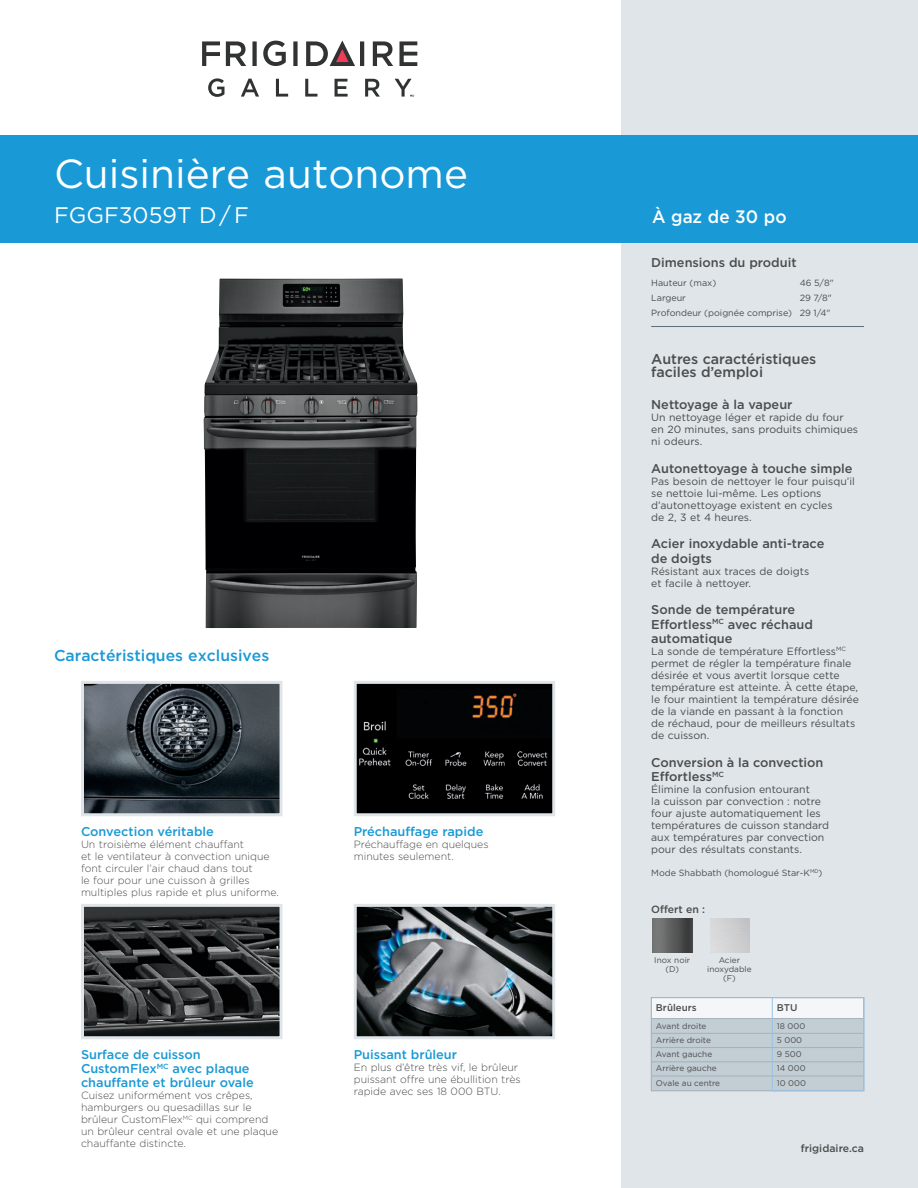
<style>
.page{position:relative;width:918px;height:1188px;background:#fff}
.page>*{position:absolute;margin:0;border:0;box-sizing:border-box;transform-origin:0 0}
.t1{font:40.5px "Gotham";color:#fff}
.t2{font:22.5px "Gotham";color:#fff}
.t3{font:500 18px "Gotham";color:#fff;scale:.95 1}
.t4{font:500 15.75px "Gotham";color:#1999d6}
.t5{font:500 14.25px/13.5px "Gotham";color:#4b4c4d}
.t6{font:500 12.75px/14.2px "Gotham";color:#4b4c4d}
.t7{font:500 12.75px/14.2px "Gotham";color:#1999d6}
.t8{font:10.5px/12px "Gotham";color:#4b4c4d}
.t9{font:300 10.5px/12px "Gotham";color:#4b4c4d}
.t10{font:500 10.5px "Gotham";letter-spacing:.005em;color:#4b4c4d}
.t11{font:500 9.75px "Gotham";color:#4b4c4d}
.t12{font:9px/14.5px "Gotham";color:#4b4c4d;text-align:right}
.t13{font:8.25px/14.2px "Gotham";color:#4b4c4d}
</style>
<div class="page">
<div style="left:621px;top:0;width:297px;height:1188px;background:#dfe5e9"></div>
<div style="left:0;top:135px;width:918px;height:108px;background:#1999d6"></div>
<hr style="left:651px;top:326px;width:213px;height:1px;background:#5b6f7b">
<svg style="left:208px;top:78px;width:17px;height:19px"></svg>
<svg style="left:241px;top:79px;width:18px;height:18px"></svg>
<svg style="left:276px;top:79px;width:12px;height:18px"></svg>
<svg style="left:305px;top:79px;width:12px;height:18px"></svg>
<svg style="left:335px;top:79px;width:13px;height:18px"></svg>
<svg style="left:365px;top:79px;width:15px;height:18px"></svg>
<svg style="left:263px;top:41px;width:23px;height:25px"></svg>
<svg style="left:400px;top:41px;width:17px;height:25px"></svg>
<svg style="left:202px;top:41px;width:18px;height:25px"></svg>
<svg style="left:226px;top:41px;width:20px;height:25px"></svg>
<svg style="left:252px;top:41px;width:5px;height:25px"></svg>
<svg style="left:293px;top:41px;width:5px;height:25px"></svg>
<svg style="left:373px;top:41px;width:20px;height:25px"></svg>
<svg style="left:306px;top:40px;width:58px;height:26px"></svg>
<svg style="left:395px;top:79px;width:19px;height:18px"></svg>
<div style="left:651px;top:998px;width:213px;height:93px;background:#c3cdd4"></div>
<div style="left:651px;top:998px;width:212px;height:21px;background:#f4f6f7"></div>
<hr style="left:651px;top:1018px;width:212px;height:1px;background:#a2b1bb">
<hr style="left:651px;top:1033px;width:212px;height:1px;background:#a2b1bb">
<hr style="left:651px;top:1047px;width:212px;height:1px;background:#a2b1bb">
<hr style="left:651px;top:1062px;width:212px;height:1px;background:#a2b1bb">
<hr style="left:651px;top:1076px;width:212px;height:1px;background:#a2b1bb">
<div style="left:651px;top:997px;width:213px;height:94px;border:1px solid #a2b1bb"></div>
<div style="left:772px;top:998px;width:92px;height:93px;border:1px solid #98c2e7"></div>
<img style="left:204px;top:279px;width:213px;height:349px">
<img style="left:85px;top:685px;width:194px;height:127px">
<div style="left:81px;top:681px;width:202px;height:135px;border:3px solid #dfe5e9"></div>
<img style="left:85px;top:908px;width:194px;height:127px">
<div style="left:81px;top:904px;width:202px;height:135px;border:3px solid #dfe5e9"></div>
<img style="left:358px;top:685px;width:193px;height:127px">
<div style="left:354px;top:681px;width:201px;height:135px;border:3px solid #dfe5e9"></div>
<img style="left:358px;top:908px;width:193px;height:127px">
<div style="left:354px;top:904px;width:201px;height:135px;border:3px solid #dfe5e9"></div>
<img style="left:652px;top:918px;width:40px;height:34px">
<h1 class="t1" style="left:54px;top:147px;width:416px">Cuisinière autonome</h1>
<h2 class="t2" style="left:54px;top:201px;width:196px">FGGF3059T D / F</h2>
<h3 class="t4" style="left:54px;top:645px;width:217px">Caractéristiques exclusives</h3>
<p class="t7" style="left:81px;top:824px;width:134px">Convection véritable</p>
<p class="t9" style="left:81px;top:838px;width:199px">Un troisième élément chauffant<br>et le ventilateur à convection unique font circuler l’air chaud dans tout<br>le four pour une cuisson à grilles multiples plus rapide et plus uniforme.</p>
<p class="t7" style="left:81px;top:1047px;width:174px">Surface de cuisson<br>CustomFlex<sup>MC</sup> avec plaque chauffante et brûleur ovale</p>
<p class="t9" style="left:81px;top:1089px;width:199px">Cuisez uniformément vos crêpes, hamburgers ou quesadillas sur le brûleur CustomFlex<sup>MC</sup> qui comprend un brûleur central ovale et une plaque chauffante distincte.</p>
<p class="t7" style="left:354px;top:824px;width:131px">Préchauffage rapide</p>
<p class="t9" style="left:354px;top:838px;width:136px">Préchauffage en quelques minutes seulement.</p>
<p class="t7" style="left:354px;top:1047px;width:105px">Puissant brûleur</p>
<p class="t9" style="left:354px;top:1061px;width:169px">En plus d’être très vif, le brûleur puissant offre une ébullition très rapide avec ses 18 000 BTU.</p>
<h3 class="t3" style="left:652px;top:205px;width:143px">À gaz de 30 po</h3>
<p class="t6" style="left:651px;top:255px;width:147px">Dimensions du produit</p>
<p class="t12" style="left:651px;top:276px;width:67px">Hauteur (max)</p>
<p class="t12" style="left:800px;top:276px;width:35px">46 5/8"</p>
<p class="t12" style="left:651px;top:290px;width:36px">Largeur</p>
<p class="t12" style="left:651px;top:290px;width:182px">29 7/8"<br>Profondeur (poignée comprise) 29 1/4"</p>
<h3 class="t5" style="left:651px;top:352px;width:167px">Autres caractéristiques faciles d’emploi</h3>
<p class="t6" style="left:651px;top:397px;width:143px">Nettoyage à la vapeur</p>
<p class="t8" style="left:651px;top:411px;width:208px">Un nettoyage léger et rapide du four en 20 minutes, sans produits chimiques ni odeurs.</p>
<p class="t6" style="left:651px;top:461px;width:203px">Autonettoyage à touche simple</p>
<p class="t8" style="left:651px;top:475px;width:205px">Pas besoin de nettoyer le four puisqu’il se nettoie lui-même. Les options d’autonettoyage existent en cycles<br>de 2, 3 et 4 heures.</p>
<p class="t6" style="left:651px;top:537px;width:175px">Acier inoxydable anti-trace de doigts</p>
<p class="t8" style="left:651px;top:565px;width:160px">Résistant aux traces de doigts et facile à nettoyer.</p>
<p class="t6" style="left:651px;top:603px;width:163px">Sonde de température<br>Effortless<sup>MC</sup> avec réchaud automatique</p>
<p class="t8" style="left:651px;top:645px;width:209px">La sonde de température Effortless<sup>MC </sup>permet de régler la température finale désirée et vous avertit lorsque cette température est atteinte. À cette étape, le four maintient la température désirée de la viande en passant à la fonction de réchaud, pour de meilleurs résultats de cuisson.</p>
<p class="t6" style="left:651px;top:755px;width:174px">Conversion à la convection<br>Effortless<sup>MC</sup></p>
<p class="t8" style="left:651px;top:783px;width:180px">Élimine la confusion entourant<br>la cuisson par convection : notre four ajuste automatiquement les températures de cuisson standard aux températures par convection pour des résultats constants.</p>
<p class="t12" style="left:651px;top:866px;width:173px">Mode Shabbath (homologué Star-K<sup>MD</sup>)</p>
<p class="t10" style="left:651px;top:902px;width:55px">Offert en :</p>
<p class="t13" style="left:654px;top:956px;width:37px;line-height:9px;text-align:center">Inox noir (D)</p>
<p class="t13" style="left:707px;top:956px;width:46px;line-height:9px;text-align:center">Acier inoxydable (F)</p>
<p class="t11" style="left:656px;top:1001px;width:42px">Brûleurs</p>
<p class="t13" style="left:656px;top:1018px;width:66px">Avant droite<br>Arrière droite<br>Avant gauche<br>Arrière gauche<br>Ovale au centre</p>
<p class="t11" style="left:777px;top:1001px;width:22px">BTU</p>
<p class="t13" style="left:777px;top:1018px;width:31px">18 000<br>5 000<br>9 500<br>14 000<br>10 000</p>
<p class="t10" style="left:801px;top:1141px;width:65px">frigidaire.ca</p>
</div>
